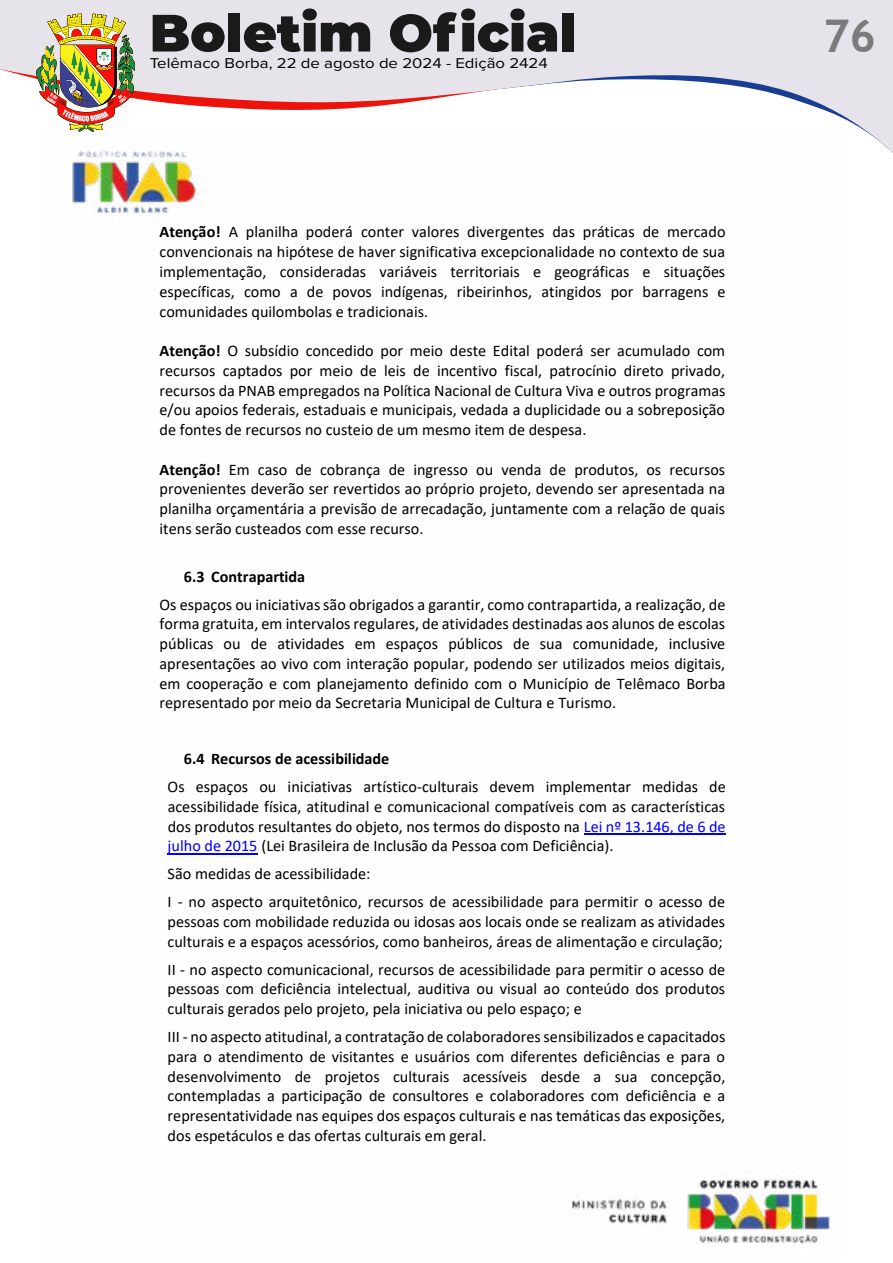
<style>
.page{position:relative;width:893px;height:1263px;background:#fff}
.page>*{position:absolute;margin:0;border:0;box-sizing:border-box;transform-origin:0 0}
.t1{font:700 45px "Trebuchet MS";color:#7c7b7b}
.t2{font:16.2px/19.8px "Calibri";color:#000;text-align:justify}
.t3{font:700 16.2px "Calibri";color:#000}
.t4{font:14.7px "Proxima Nova";color:#000;scale:1.14 1}
.s1{font-weight:700}
.s2{color:#00f}
</style>
<div class="page">
<div style="left:0;top:0;width:893px;height:9px;background:#e6e3eb"></div>
<svg style="left:0;top:9px;width:893px;height:144px"></svg>
<img style="left:45px;top:127px;width:802px;height:1117px">
<hr style="left:584px;top:833px;width:141px;height:1px;background:#00f">
<hr style="left:168px;top:853px;width:90px;height:1px;background:#00f">
<p class="t4" style="left:150px;top:53px;width:351px">Telêmaco Borba, 22 de agosto de 2024 - Edição 2424</p>
<p class="t2" style="left:160px;top:222px;width:567px"><span class="s1">Atenção!</span> A planilha poderá conter valores divergentes das práticas de mercado convencionais na hipótese de haver significativa excepcionalidade no contexto de sua implementação, consideradas variáveis territoriais e geográficas e situações específicas, como a de povos indígenas, ribeirinhos, atingidos por barragens e comunidades quilombolas e tradicionais.</p>
<p class="t2" style="left:160px;top:340px;width:567px"><span class="s1">Atenção!</span> O subsídio concedido por meio deste Edital poderá ser acumulado com recursos captados por meio de leis de incentivo fiscal, patrocínio direto privado, recursos da PNAB empregados na Política Nacional de Cultura Viva e outros programas e/ou apoios federais, estaduais e municipais, vedada a duplicidade ou a sobreposição de fontes de recursos no custeio de um mesmo item de despesa.</p>
<p class="t2" style="left:160px;top:459px;width:567px"><span class="s1">Atenção!</span> Em caso de cobrança de ingresso ou venda de produtos, os recursos provenientes deverão ser revertidos ao próprio projeto, devendo ser apresentada na planilha orçamentária a previsão de arrecadação, juntamente com a relação de quais itens serão custeados com esse recurso.</p>
<p class="t3" style="left:184px;top:565px;width:123px">6.3 Contrapartida</p>
<p class="t2" style="left:160px;top:594px;width:568px">Os espaços ou iniciativas são obrigados a garantir, como contrapartida, a realização, de forma gratuita, em intervalos regulares, de atividades destinadas aos alunos de escolas públicas ou de atividades em espaços públicos de sua comunidade, inclusive apresentações ao vivo com interação popular, podendo ser utilizados meios digitais, em cooperação e com planejamento definido com o Município de Telêmaco Borba representado por meio da Secretaria Municipal de Cultura e Turismo.</p>
<p class="t3" style="left:184px;top:747px;width:207px">6.4 Recursos de acessibilidade</p>
<p class="t2" style="left:168px;top:776px;width:560px">Os espaços ou iniciativas artístico-culturais devem implementar medidas de acessibilidade física, atitudinal e comunicacional compatíveis com as características dos produtos resultantes do objeto, nos termos do disposto na <span class="s2">Lei nº 13.146, de 6 de julho de 2015</span> (Lei Brasileira de Inclusão da Pessoa com Deficiência).</p>
<p class="t2" style="left:168px;top:860px;width:559px;line-height:27.9px">São medidas de acessibilidade:<br>I - no aspecto arquitetônico, recursos de acessibilidade para permitir o acesso de</p>
<p class="t2" style="left:168px;top:911px;width:559px">pessoas com mobilidade reduzida ou idosas aos locais onde se realizam as atividades culturais e a espaços acessórios, como banheiros, áreas de alimentação e circulação;</p>
<p class="t2" style="left:168px;top:959px;width:559px">II - no aspecto comunicacional, recursos de acessibilidade para permitir o acesso de pessoas com deficiência intelectual, auditiva ou visual ao conteúdo dos produtos culturais gerados pelo projeto, pela iniciativa ou pelo espaço; e</p>
<p class="t2" style="left:168px;top:1026px;width:559px">III - no aspecto atitudinal, a contratação de colaboradores sensibilizados e capacitados para o atendimento de visitantes e usuários com diferentes deficiências e para o desenvolvimento de projetos culturais acessíveis desde a sua concepção, contempladas a participação de consultores e colaboradores com deficiência e a representatividade nas equipes dos espaços culturais e nas temáticas das exposições, dos espetáculos e das ofertas culturais em geral.</p>
<h1 class="t1" style="left:823px;top:8px;width:54px">76</h1>
</div>
